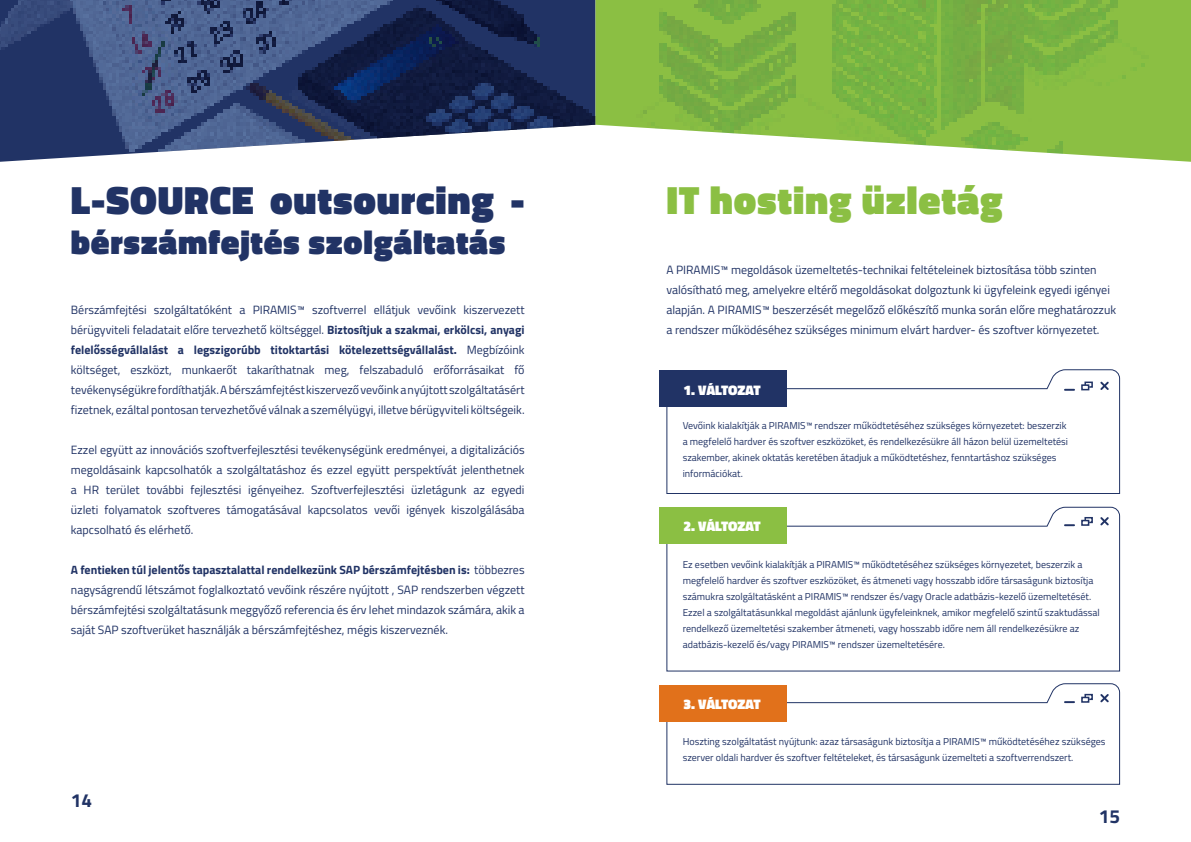
<style>
.page{position:relative;width:1191px;height:842px;background:#fff}
.page>*{position:absolute;margin:0;border:0;box-sizing:border-box;transform-origin:0 0}
.t1{font:900 40px "Titillium Web";letter-spacing:.02em;color:#213365}
.t2{font:900 40px "Titillium Web";letter-spacing:.02em;color:#8bbf43}
.t3{font:900 34px "Titillium Web";letter-spacing:.02em;color:#213365}
.t4{font:700 19px "Titillium Web";color:#213365}
.t5{font:900 14px "Titillium Web";letter-spacing:-.01em;color:#fff}
.t6{font:12px/20px "Titillium Web";color:#213365;text-align:justify}
.t7{font:10px/16px "Titillium Web";color:#213365}
.s1{font-weight:700}
</style>
<div class="page">
<img style="left:0;top:0;width:595px;height:162px">
<svg style="left:595px;top:0;width:596px;height:162px;background:#95c456"></svg>
<img style="left:617px;top:0;width:540px;height:162px">
<svg style="left:666px;top:369px;width:454px;height:125px"></svg>
<svg style="left:666px;top:683px;width:454px;height:102px"></svg>
<svg style="left:666px;top:506px;width:454px;height:166px"></svg>
<div style="left:659px;top:370px;width:128px;height:37px;background:#213365"></div>
<div style="left:659px;top:507px;width:128px;height:37px;background:#8bbf43"></div>
<div style="left:659px;top:685px;width:128px;height:36px;background:#e1711b"></div>
<div style="left:1081px;top:384px;width:8px;height:6px;border:2px solid #213365"></div>
<svg style="left:1083px;top:380px;width:27px;height:12px"></svg>
<svg style="left:1065px;top:389px;width:9px;height:2px"></svg>
<div style="left:1081px;top:520px;width:8px;height:6px;border:2px solid #213365"></div>
<svg style="left:1083px;top:515px;width:27px;height:12px"></svg>
<svg style="left:1065px;top:524px;width:9px;height:2px"></svg>
<div style="left:1081px;top:697px;width:8px;height:6px;border:2px solid #213365"></div>
<svg style="left:1083px;top:692px;width:27px;height:12px"></svg>
<svg style="left:1065px;top:701px;width:9px;height:2px"></svg>
<h1 class="t1" style="left:71px;top:171px;width:455px">L-SOURCE outsourcing -</h1>
<h2 class="t3" style="left:71px;top:217px;width:436px">bérszámfejtés szolgáltatás</h2>
<p class="t6" style="left:71px;top:299px;width:455px">Bérszámfejtési szolgáltatóként a PIRAMIS™ szoftverrel ellátjuk vevőink kiszervezett bérügyviteli feladatait előre tervezhető költséggel. <span class="s1">Biztosítjuk a szakmai, erkölcsi, anyagi felelősségvállalást a legszigorúbb titoktartási kötelezettségvállalást.</span> Megbízóink költséget, eszközt, munkaerőt takaríthatnak meg, felszabaduló erőforrásaikat fő tevékenységükre fordíthatják. A bérszámfejtést kiszervező vevőink a nyújtott szolgáltatásért fizetnek, ezáltal pontosan tervezhetővé válnak a személyügyi, illetve bérügyviteli költségeik.</p>
<p class="t6" style="left:71px;top:439px;width:455px">Ezzel együtt az innovációs szoftverfejlesztési tevékenységünk eredményei, a digitalizációs megoldásaink kapcsolhatók a szolgáltatáshoz és ezzel együtt perspektívát jelenthetnek a HR terület további fejlesztési igényeihez. Szoftverfejlesztési üzletágunk az egyedi üzleti folyamatok szoftveres támogatásával kapcsolatos vevői igények kiszolgálásába kapcsolható és elérhető.</p>
<p class="t6" style="left:71px;top:559px;width:455px"><span class="s1">A fentieken túl jelentős tapasztalattal rendelkezünk SAP bérszámfejtésben is:</span> többezres nagyságrendű létszámot foglalkoztató vevőink részére nyújtott , SAP rendszerben végzett bérszámfejtési szolgáltatásunk meggyőző referencia és érv lehet mindazok számára, akik a saját SAP szoftverüket használják a bérszámfejtéshez, mégis kiszerveznék.</p>
<h3 class="t4" style="left:71px;top:786px;width:23px">14</h3>
<h1 class="t2" style="left:666px;top:171px;width:338px">IT hosting üzletág</h1>
<p class="t6" style="left:666px;top:259px;width:451px;text-align:left">A PIRAMIS™ megoldások üzemeltetés-technikai feltételeinek biztosítása több szinten valósítható meg, amelyekre eltérő megoldásokat dolgoztunk ki ügyfeleink egyedi igényei alapján. A PIRAMIS™ beszerzését megelőző előkészítő munka során előre meghatározzuk a rendszer működéséhez szükséges minimum elvárt hardver- és szoftver környezetet.</p>
<p class="t5" style="left:683px;top:379px;width:79px">1. VÁLTOZAT</p>
<p class="t7" style="left:682px;top:417px;width:387px">Vevőink kialakítják a PIRAMIS™ rendszer működtetéséhez szükséges környezetet: beszerzik a megfelelő hardver és szoftver eszközöket, és rendelkezésükre áll házon belül üzemeltetési szakember, akinek oktatás keretében átadjuk a működtetéshez, fenntartáshoz szükséges információkat.</p>
<p class="t5" style="left:683px;top:516px;width:79px">2. VÁLTOZAT</p>
<p class="t7" style="left:682px;top:556px;width:418px">Ez esetben vevőink kialakítják a PIRAMIS™ működtetéséhez szükséges környezetet, beszerzik a megfelelő hardver és szoftver eszközöket, és átmeneti vagy hosszabb időre társaságunk biztosítja számukra szolgáltatásként a PIRAMIS™ rendszer és/vagy Oracle adatbázis-kezelő üzemeltetését.<br>Ezzel a szolgáltatásunkkal megoldást ajánlunk ügyfeleinknek, amikor megfelelő szintű szaktudással rendelkező üzemeltetési szakember átmeneti, vagy hosszabb időre nem áll rendelkezésükre az adatbázis-kezelő és/vagy PIRAMIS™ rendszer üzemeltetésére.</p>
<p class="t5" style="left:683px;top:694px;width:79px">3. VÁLTOZAT</p>
<p class="t7" style="left:682px;top:733px;width:424px">Hoszting szolgáltatást nyújtunk: azaz társaságunk biztosítja a PIRAMIS™ működtetéséhez szükséges szerver oldali hardver és szoftver feltételeket, és társaságunk üzemelteti a szoftverrendszert.</p>
<h3 class="t4" style="left:1098px;top:802px;width:23px">15</h3>
</div>
